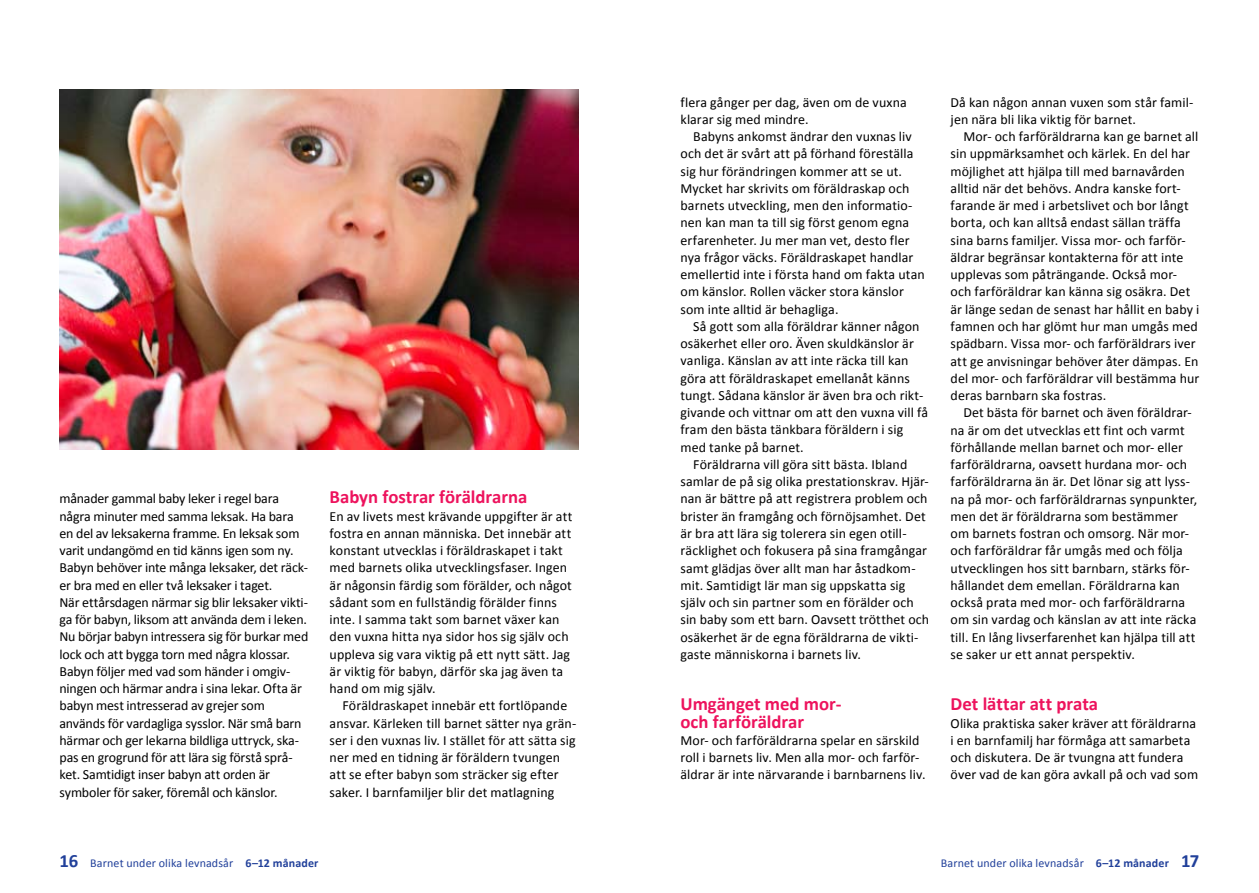
<style>
.page{position:relative;width:1259px;height:893px;background:#fff}
.page>*{position:absolute;margin:0;border:0;box-sizing:border-box;transform-origin:0 0}
.t1{font:700 18.75px/17.2px "Calibri";color:#ed135d}
.t2{font:13.95px/17.2px "Calibri";letter-spacing:.005em;color:#000}
.t3{font:13.95px/17.2px "Calibri";letter-spacing:-.015em;color:#000}
.t4{font:12px "Calibri";letter-spacing:.01em;color:#21409a}
.s1{font-weight:700;font-size:18.75px}
.s2{font-weight:700}
</style>
<div class="page">
<img style="left:60px;top:89px;width:518px;height:360px">
<p class="t3" style="left:60px;top:489px;width:250px">månader gammal baby leker i regel bara några minuter med samma leksak. Ha bara en del av leksakerna framme. En leksak som varit undangömd en tid känns igen som ny.<br>Babyn behöver inte många leksaker, det räck&shy;er bra med en eller två leksaker i taget.<br>När ettårsdagen närmar sig blir leksaker vikti&shy;ga för babyn, liksom att använda dem i leken.<br>N u börjar babyn intressera sig för burkar med lock och att bygga torn med några klossar.<br>Babyn följer med vad som händer i omgiv&shy;ningen och härmar andra i sina lekar. Ofta är babyn mest intresserad av grejer som används för vardagliga sysslor. När små barn härmar och ger lekarna bildliga uttryck, ska&shy;pas en grogrund för att lära sig förstå språ&shy;ket. Samtidigt inser babyn att orden är symboler för saker, föremål och känslor.</p>
<h1 class="t1" style="left:330px;top:488px;width:199px">Babyn fostrar föräldrarna</h1>
<p class="t2" style="left:330px;top:507px;width:244px">En av livets mest krävande uppgifter är att fostra en annan människa. Det innebär att konstant utvecklas i föräldraskapet i takt med barnets olika utvecklingsfaser. I ngen är någonsin färdig som förälder, och något sådant som en fullständig förälder finns inte. I samma takt som barnet växer kan den vuxna hitta nya sidor hos sig själv och uppleva sig vara viktig på ett nytt sätt. Jag är viktig för babyn, därför ska jag även ta hand om mig själv.</p>
<p class="t2" style="left:330px;top:696px;width:248px;text-indent:13px">Föräldraskapet innebär ett fortlöpande ansvar. Kärleken till barnet sätter nya grän&shy;ser i den vuxnas liv. I stället för att sätta sig ner med en tidning är föräldern tvungen att se efter babyn som sträcker sig efter saker. I barnfamiljer blir det matlagning</p>
<p class="t2" style="left:680px;top:93px;width:228px">flera gånger per dag, även om de vuxna klarar sig med mindre.</p>
<p class="t2" style="left:693px;top:127px;width:220px">Babyns ankomst ändrar den vuxnas liv</p>
<p class="t2" style="left:680px;top:144px;width:234px">och det är svårt att på förhand föreställa</p>
<p class="t2" style="left:680px;top:162px;width:223px">sig hur förändringen kommer att se ut.</p>
<p class="t2" style="left:680px;top:179px;width:230px">Mycket har skrivits om föräldraskap och</p>
<p class="t2" style="left:680px;top:196px;width:233px">barnets utveckling, men den informatio-</p>
<p class="t2" style="left:680px;top:213px;width:230px">nen kan man ta till sig först genom egna</p>
<p class="t2" style="left:680px;top:231px;width:231px">erfarenheter. Ju mer man vet, desto fler</p>
<p class="t2" style="left:680px;top:248px;width:234px">nya frågor väcks. Föräldraskapet handlar</p>
<p class="t2" style="left:680px;top:265px;width:246px">emellertid inte i första hand om fakta utan</p>
<p class="t2" style="left:680px;top:282px;width:225px">om känslor. Rollen väcker stora känslor</p>
<p class="t2" style="left:680px;top:300px;width:159px">som inte alltid är behagliga.</p>
<p class="t2" style="left:680px;top:317px;width:240px">Så gott som alla föräldrar känner någon</p>
<p class="t2" style="left:680px;top:334px;width:235px">osäkerhet eller oro. Även skuldkänslor är</p>
<p class="t2" style="left:680px;top:351px;width:229px">vanliga. Känslan av att inte räcka till kan</p>
<p class="t2" style="left:680px;top:369px;width:231px">göra att föräldraskapet emellanåt känns</p>
<p class="t2" style="left:680px;top:386px;width:244px">tungt. Sådana känslor är även bra och rikt-</p>
<p class="t2" style="left:680px;top:403px;width:249px">givande och vittnar om att den vuxna vill få</p>
<p class="t2" style="left:680px;top:420px;width:224px">fram den bästa tänkbara föräldern i sig</p>
<p class="t2" style="left:680px;top:438px;width:125px">med tanke på barnet.</p>
<p class="t2" style="left:693px;top:455px;width:215px">Föräldrarna vill göra sitt bästa. I bland</p>
<p class="t2" style="left:680px;top:472px;width:250px">samlar de på sig olika prestationskrav. Hjär-</p>
<p class="t2" style="left:680px;top:490px;width:248px">nan är bättre på att registrera problem och</p>
<p class="t2" style="left:680px;top:507px;width:247px">brister än framgång och förnöjsamhet. Det</p>
<p class="t2" style="left:680px;top:524px;width:228px">är bra att lära sig tolerera sin egen otill-</p>
<p class="t2" style="left:680px;top:541px;width:248px">räcklighet och fokusera på sina framgångar</p>
<p class="t2" style="left:680px;top:559px;width:237px">samt glädjas över allt man har åstadkom-</p>
<p class="t2" style="left:680px;top:576px;width:226px">mit. Samtidigt lär man sig uppskatta sig</p>
<p class="t2" style="left:680px;top:593px;width:235px">själv och sin partner som en förälder och</p>
<p class="t2" style="left:680px;top:610px;width:250px">sin baby som ett barn. Oavsett trötthet och</p>
<p class="t2" style="left:680px;top:628px;width:239px">osäkerhet är de egna föräldrarna de vikti-</p>
<p class="t2" style="left:680px;top:645px;width:182px">gaste människorna i barnets liv.</p>
<h1 class="t1" style="left:680px;top:695px;width:163px">Umgänget med mor&shy;och farföräldrar</h1>
<p class="t2" style="left:680px;top:731px;width:246px">Mor- och farföräldrarna spelar en särskild roll i barnets liv. Men alla mor- och farför&shy;äldrar är inte närvarande i barnbarnens liv.</p>
<p class="t2" style="left:950px;top:93px;width:244px">Då kan någon annan vuxen som står famil&shy;jen nära bli lika viktig för barnet.</p>
<p class="t2" style="left:950px;top:127px;width:250px;text-indent:13px">Mor- och farföräldrarna kan ge barnet all sin uppmärksamhet och kärlek. En del har möjlighet att hjälpa till med barnavården alltid när det behövs. Andra kanske fort&shy;farande är med i arbetslivet och bor långt borta, och kan alltså endast sällan träffa sina barns familjer. Vissa mor- och farför&shy;äldrar begränsar kontakterna för att inte upplevas som påträngande. Också mor&shy;och farföräldrar kan känna sig osäkra. Det är länge sedan de senast har hållit en baby i famnen och har glömt hur man umgås med spädbarn. Vissa mor- och farföräldrars iver att ge anvisningar behöver åter dämpas. En del mor- och farföräldrar vill bestämma hur deras barnbarn ska fostras.<br>Det bästa för barnet och även föräldrar&shy;na är om det utvecklas ett fint och varmt förhållande mellan barnet och mor- eller farföräldrarna, oavsett hurdana mor- och farföräldrarna än är. Det lönar sig att lyss&shy;na på mor- och farföräldrarnas synpunkter, men det är föräldrarna som bestämmer om barnets fostran och omsorg. När mor&shy;och farföräldrar får umgås med och följa utvecklingen hos sitt barnbarn, stärks för&shy;hållandet dem emellan. Föräldrarna kan också prata med mor- och farföräldrarna om sin vardag och känslan av att inte räcka till. En lång livserfarenhet kan hjälpa till att se saker ur ett annat perspektiv.</p>
<h1 class="t1" style="left:950px;top:695px;width:149px">Det lättar att prata</h1>
<p class="t2" style="left:950px;top:714px;width:249px">Olika praktiska saker kräver att föräldrarna i en barnfamilj har förmåga att samarbeta och diskutera. De är tvungna att fundera över vad de kan göra avkall på och vad som</p>
<p class="t4" style="left:60px;top:856px;width:260px"><span class="s1">16</span> Barnet under olika levnadsår <span class="s2">6–12 månader</span></p>
<p class="t4" style="left:940px;top:856px;width:260px">Barnet under olika levnadsår <span class="s2">6–12 månader</span> <span class="s1">17</span></p>
</div>
